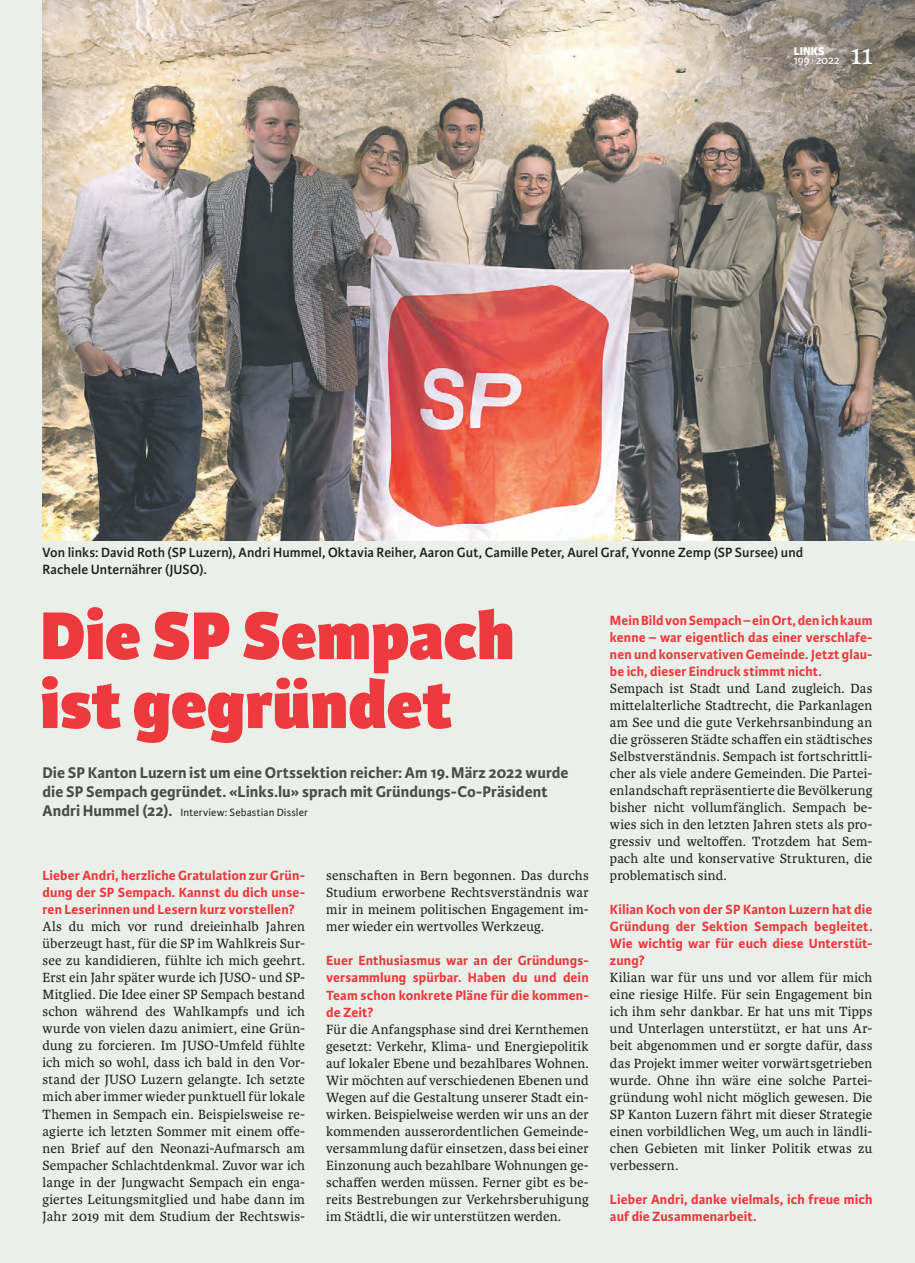
<style>
.page{position:relative;width:915px;height:1263px;background:#fff}
.page>*{position:absolute;margin:0;border:0;box-sizing:border-box;transform-origin:0 0}
.t1{font:800 72px/69px "Karmina Sans";color:#ee3a3e}
.t2{font:28.5px "Karmina";color:#fff}
.t3{font:700 16.5px/18.8px "Karmina Sans";letter-spacing:.005em;color:#4b4c4d}
.t4{font:14.25px/17px "Karmina";letter-spacing:.01em;color:#231f20;text-align:justify}
.t5{font:700 14.25px/17px "Karmina Sans";letter-spacing:.01em;color:#ee3a3e;text-align:justify}
.t6{font:600 14.25px/17px "Karmina Sans";letter-spacing:.005em;color:#231f20}
.t7{font:12px "Karmina Sans";letter-spacing:-.025em;color:#fff}
.t8{font:800 12px "Karmina Sans";color:#fff}
.t9{font:11.25px "Karmina Sans";letter-spacing:.015em;color:#231f20}
.s1{font-weight:700;font-size:16.5px;color:#4b4c4d}
</style>
<div class="page">
<div style="left:0;top:0;width:914px;height:1263px;background:#eaf0e9"></div>
<img style="left:43px;top:0;width:871px;height:540px">
<p class="t8" style="left:793px;top:44px;width:32px">LINKS</p>
<p class="t7" style="left:793px;top:53px;width:47px">199∙ 2022</p>
<h2 class="t2" style="left:850px;top:39px;width:24px">11</h2>
<p class="t6" style="left:43px;top:544px;width:762px">Von links: David Roth (SP Luzern), Andri Hummel, Oktavia Reiher, Aaron Gut, Camille Peter, Aurel Graf, Yvonne Zemp (SP Sursee) und<br>Rachele Unternährer (JUSO).</p>
<h1 class="t1" style="left:40px;top:604px;width:475px">Die SP Sempach ist gegründet</h1>
<p class="t3" style="left:43px;top:764px;width:527px">Die SP Kanton Luzern ist um eine Ortssektion reicher: Am 19.März 2022 wurde die SP Sempach gegründet. «Links.lu» sprach mit Gründungs-Co-Präsident</p>
<p class="t9" style="left:43px;top:806px;width:267px"><span class="s1">Andri Hummel (22).</span> Interview: Sebastian Dissler</p>
<p class="t5" style="left:43px;top:867px;width:264px">Lieber Andri, herzliche Gratulation zur Grün&shy;dung der SP Sempach. Kannst du dich unse&shy;ren Leserinnen und Lesern kurz vorstellen?</p>
<p class="t4" style="left:43px;top:918px;width:264px">Als du mich vor rund dreieinhalb Jahren überzeugt hast, für die SP im Wahlkreis Sur&shy;see zu kandidieren, fühlte ich mich geehrt.<br>Erst ein Jahr später wurde ich JUSO- und SP-Mitglied. Die Idee einer SP Sempach bestand schon während des Wahlkampfs und ich wurde von vielen dazu animiert, eine Grün&shy;dung zu forcieren. Im JUSO-Umfeld fühlte ich mich so wohl, dass ich bald in den Vor&shy;stand der JUSO Luzern gelangte. Ich setzte mich aber immer wieder punktuell für lokale Themen in Sempach ein. Beispielsweise re&shy;agierte ich letzten Sommer mit einem offe&shy;nen Brief auf den Neonazi-Aufmarsch am Sempacher Schlachtdenkmal. Zuvor war ich lange in der Jungwacht Sempach ein enga&shy;giertes Leitungsmitglied und habe dann im Jahr 2019 mit dem Studium der Rechtswis-</p>
<p class="t4" style="left:326px;top:867px;width:264px">senschaften in Bern begonnen. Das durchs Studium erworbene Rechtsverständnis war mir in meinem politischen Engagement im&shy;mer wieder ein wertvolles Werkzeug.</p>
<p class="t5" style="left:326px;top:952px;width:264px">Euer Enthusiasmus war an der Gründungs&shy;versammlung spürbar. Haben du und dein Team schon konkrete Pläne für die kommen&shy;de Zeit?</p>
<p class="t4" style="left:326px;top:1021px;width:264px">Für die Anfangsphase sind drei Kernthemen gesetzt: Verkehr, Klima- und Energiepolitik auf lokaler Ebene und bezahlbares Wohnen.<br>Wir möchten auf verschiedenen Ebenen und Wegen auf die Gestaltung unserer Stadt ein&shy;wirken. Beispielweise werden wir uns an der kommenden ausserordentlichen Gemeinde&shy;versammlung dafür einsetzen, dass bei einer Einzonung auch bezahlbare Wohnungen ge&shy;schaffen werden müssen. Ferner gibt es be&shy;reits Bestrebungen zur Verkehrsberuhigung im Städtli, die wir unterstützen werden.</p>
<p class="t5" style="left:609px;top:612px;width:264px">Mein Bild von Sempach – ein Ort, den ich kaum kenne – war eigentlich das einer verschlafe&shy;nen und konservativen Gemeinde. Jetzt glau&shy;be ich, dieser Eindruck stimmt nicht.</p>
<p class="t4" style="left:609px;top:680px;width:264px">Sempach ist Stadt und Land zugleich. Das mittelalterliche Stadtrecht, die Parkanlagen am See und die gute Verkehrsanbindung an die grösseren Städte schaffen ein städtisches Selbstverständnis. Sempach ist fortschrittli&shy;cher als viele andere Gemeinden. Die Partei&shy;enlandschaft repräsentierte die Bevölkerung bisher nicht vollumfänglich. Sempach be&shy;wies sich in den letzten Jahren stets als pro&shy;gressiv und weltoffen. Trotzdem hat Sem&shy;pach alte und konservative Strukturen, die problematisch sind.</p>
<p class="t5" style="left:609px;top:901px;width:264px">Kilian Koch von der SP Kanton Luzern hat die Gründung der Sektion Sempach begleitet.<br>Wie wichtig war für euch diese Unterstüt&shy;zung?</p>
<p class="t4" style="left:609px;top:969px;width:264px">Kilian war für uns und vor allem für mich eine riesige Hilfe. Für sein Engagement bin ich ihm sehr dankbar. Er hat uns mit Tipps und Unterlagen unterstützt, er hat uns Ar&shy;beit abgenommen und er sorgte dafür, dass das Projekt immer weiter vorwärtsgetrieben wurde. Ohne ihn wäre eine solche Partei&shy;gründung wohl nicht möglich gewesen. Die SP Kanton Luzern fährt mit dieser Strategie einen vorbildlichen Weg, um auch in ländli&shy;chen Gebieten mit linker Politik etwas zu verbessern.</p>
<p class="t5" style="left:609px;top:1191px;width:264px">Lieber Andri, danke vielmals, ich freue mich auf die Zusammenarbeit.</p>
</div>
